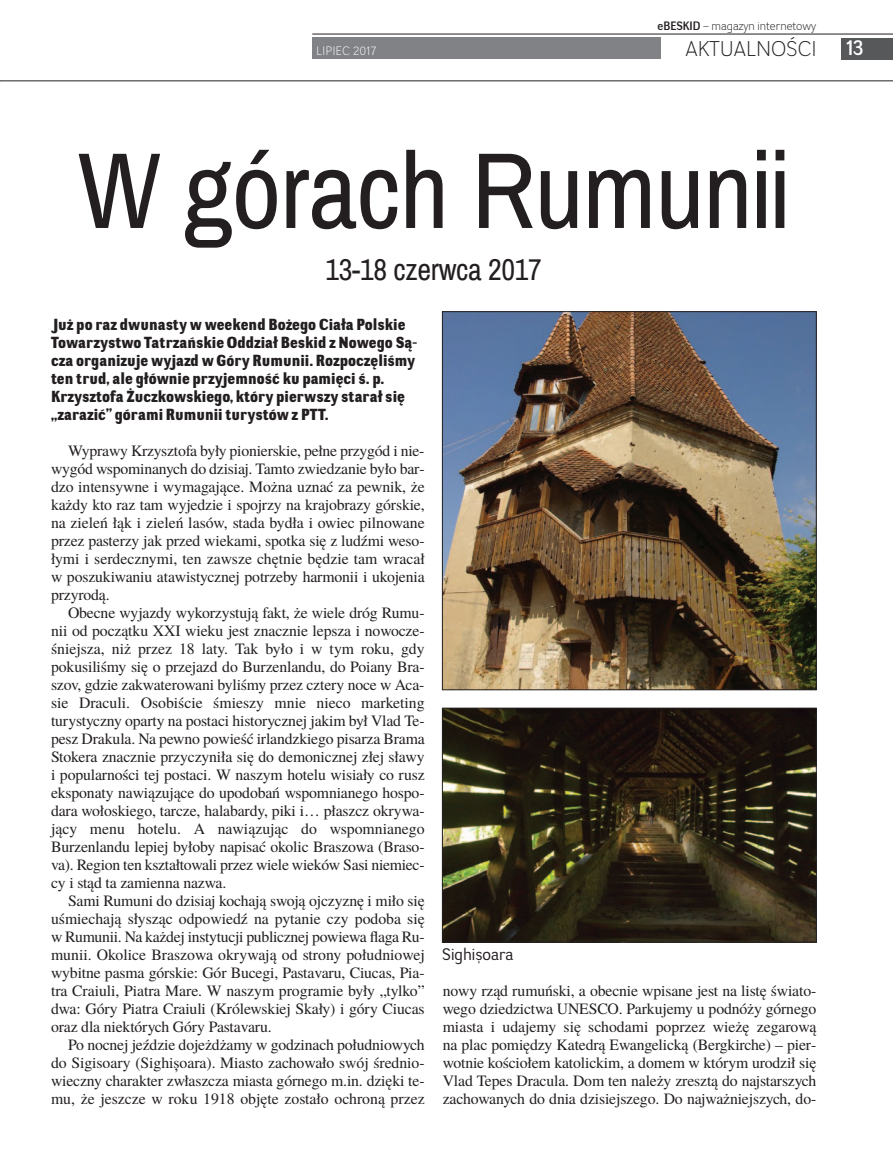
<style>
.page{position:relative;width:893px;height:1149px;background:#fff}
.page>*{position:absolute;margin:0;border:0;box-sizing:border-box;transform-origin:0 0}
.t1{font:108px "Archivo Narrow";letter-spacing:-.01em;color:#231f20}
.t2{font:30px "Archivo Narrow";letter-spacing:-.01em;color:#231f20}
.t3{font:21px "Negotiate Lt";letter-spacing:.025em;color:#231f20}
.t4{font:21px "Negotiate Rg";color:#fff}
.t5{font:16.5px "Negotiate Bk";color:#231f20}
.t6{font:15.75px/18px "Te X Gyre Termes";letter-spacing:-.01em;color:#231f20;text-align:justify}
.t7{font:15.75px/18px "Negotiate Hv";color:#231f20}
.t8{font:12px "Negotiate Lt";color:#231f20}
.t9{font:12px "Negotiate Lt";letter-spacing:.05em;color:#fff}
.s1{font-family:"Negotiate Rg"}
</style>
<div class="page">
<div style="left:312px;top:38px;width:348px;height:21px;background:#808285"></div>
<div style="left:842px;top:38px;width:51px;height:22px;background:#57585a"></div>
<hr style="left:312px;top:34px;width:581px;height:1px;background:#231f20">
<hr style="left:0;top:81px;width:893px;height:1px;background:#231f20">
<img style="left:444px;top:313px;width:370px;height:374px">
<div style="left:442px;top:311px;width:374px;height:378px;border:1px solid #231f20"></div>
<img style="left:444px;top:709px;width:370px;height:230px">
<div style="left:442px;top:707px;width:374px;height:234px;border:1px solid #231f20"></div>
<p class="t8" style="left:657px;top:21px;width:160px"><span class="s1">eBESKID</span> – magazyn internetowy</p>
<h3 class="t3" style="left:685px;top:41px;width:133px">AKTUALNOŚCI</h3>
<p class="t9" style="left:316px;top:46px;width:61px">LIPIEC 2017</p>
<h3 class="t4" style="left:846px;top:40px;width:19px">13</h3>
<h1 class="t1" style="left:78px;top:127px;width:714px">W górach Rumunii</h1>
<h2 class="t2" style="left:325px;top:251px;width:218px">13-18 czerwca 2017</h2>
<p class="t7" style="left:51px;top:317px;width:368px">Już po raz dwu na sty w week end Bo że go Cia ła Pol skie To wa rzy stwo Ta trzań skie Od dział Be skid z No we go Są - cza or ga ni zu je wy jazd w Gó ry Ru mu nii. Roz po czę li śmy ten trud, ale głów nie przy jem ność ku pa mię ci ś. p.<br>Krzysz to fa Żucz kow skie go, któ ry pierw szy sta rał się „za ra zić” gó ra mi Ru mu nii tu ry stów z PTT.</p>
<p class="t6" style="left:51px;top:443px;width:375px;text-indent:17px">Wy pra wy Krzysz to fa by ły pio nier skie, peł ne przy gód i nie - wy gód wspo mi na nych do dzi siaj. Tam to zwie dza nie by ło bar - dzo in ten syw ne i wy ma ga ją ce. Mo żna uznać za pew nik, że ka żdy kto raz tam wy je dzie i spoj rzy na kra jo bra zy gór skie, na zie leń łąk i zie leń la sów, sta da by dła i owiec pil no wa ne przez pa ste rzy jak przed wie ka mi, spo tka się z ludź mi we so - ły mi i ser decz ny mi, ten za wsze chęt nie bę dzie tam wra cał w po szu ki wa niu ata wi stycz nej po trze by har mo nii i uko je nia przy ro dą.</p>
<p class="t6" style="left:51px;top:605px;width:375px;text-indent:17px">Obec ne wy jaz dy wy ko rzy stu ją fakt, że wie le dróg Ru mu - nii od po cząt ku XXI wie ku jest znacz nie lep sza i no wo cze - śniej sza, niż przez 18 la ty. Tak by ło i w tym ro ku, gdy po ku si li śmy się o prze jazd do Bu rzen lan du, do Po ia ny Bra - szov, gdzie za kwa te ro wa ni by li śmy przez czte ry no ce w Aca - sie Dra cu li. Oso bi ście śmie szy mnie nie co mar ke ting tu ry stycz ny opar ty na po sta ci hi sto rycz nej ja kim był Vlad Te - pesz Dra ku la. Na pew no po wieść ir landz kie go pi sa rza Bra ma Sto ke ra znacz nie przy czy ni ła się do de mo nicz nej złej sła wy i po pu lar no ści tej po sta ci. W na szym ho te lu wi sia ły co rusz eks po na ty na wią zu ją ce do upodo bań wspo mnia ne go ho spo - da ra wo ło skie go, tar cze, ha la bar dy, pi ki i… płaszcz okry wa - ją cy me nu ho te lu. A na wią zu jąc do wspo mnia ne go Bu rzen lan du le piej by ło by na pi sać oko lic Bra szo wa (Bra so - va). Re gion ten kształ to wa li przez wie le wie ków Sa si nie miec - cy i stąd ta za mien na na zwa.</p>
<p class="t6" style="left:51px;top:893px;width:375px;text-indent:17px">Sa mi Ru mu ni do dzi siaj ko cha ją swo ją oj czy znę i mi ło się uśmie cha ją sły sząc od po wiedź na py ta nie czy po do ba się w Ru mu nii. Na ka żdej in sty tu cji pu blicz nej po wie wa fla ga Ru - mu nii. Oko li ce Bra szo wa okry wa ją od stro ny po łu dnio wej wy bit ne pa sma gór skie: Gór Bu ce gi, Pa sta va ru, Ciu cas, Pia - tra Cra iu li, Pia tra Ma re. W na szym pro gra mie by ły „tyl ko” dwa: Gó ry Pia tra Cra iu li (Kró lew skiej Ska ły) i gó ry Ciu cas oraz dla nie któ rych Gó ry Pa sta va ru.</p>
<p class="t6" style="left:51px;top:1037px;width:375px;text-indent:17px">Po noc nej jeź dzie do je żdża my w go dzi nach po łu dnio wych do Si gi so ary (Si ghișoara). Mia sto za cho wa ło swój śre dnio - wiecz ny cha rak ter zwłasz cza mia sta gór ne go m.in. dzię ki te - mu, że jesz cze w ro ku 1918 ob ję te zo sta ło ochro ną przez</p>
<p class="t5" style="left:442px;top:947px;width:73px">Si ghișoara</p>
<p class="t6" style="left:443px;top:983px;width:375px">no wy rząd ru muń ski, a obec nie wpi sa ne jest na li stę świa to - we go dzie dzic twa UNE SCO. Par ku je my u pod nó ży gór ne go mia sta i uda je my się scho da mi po przez wie żę ze ga ro wą na plac po mię dzy Ka te drą Ewan ge lic ką (Berg kir che) – pier - wot nie ko ścio łem ka to lic kim, a do mem w któ rym uro dził się Vlad Te pes Dra cu la. Dom ten na le ży zresz tą do naj star szych za cho wa nych do dnia dzi siej sze go. Do naj wa żniej szych, do -</p>
</div>
